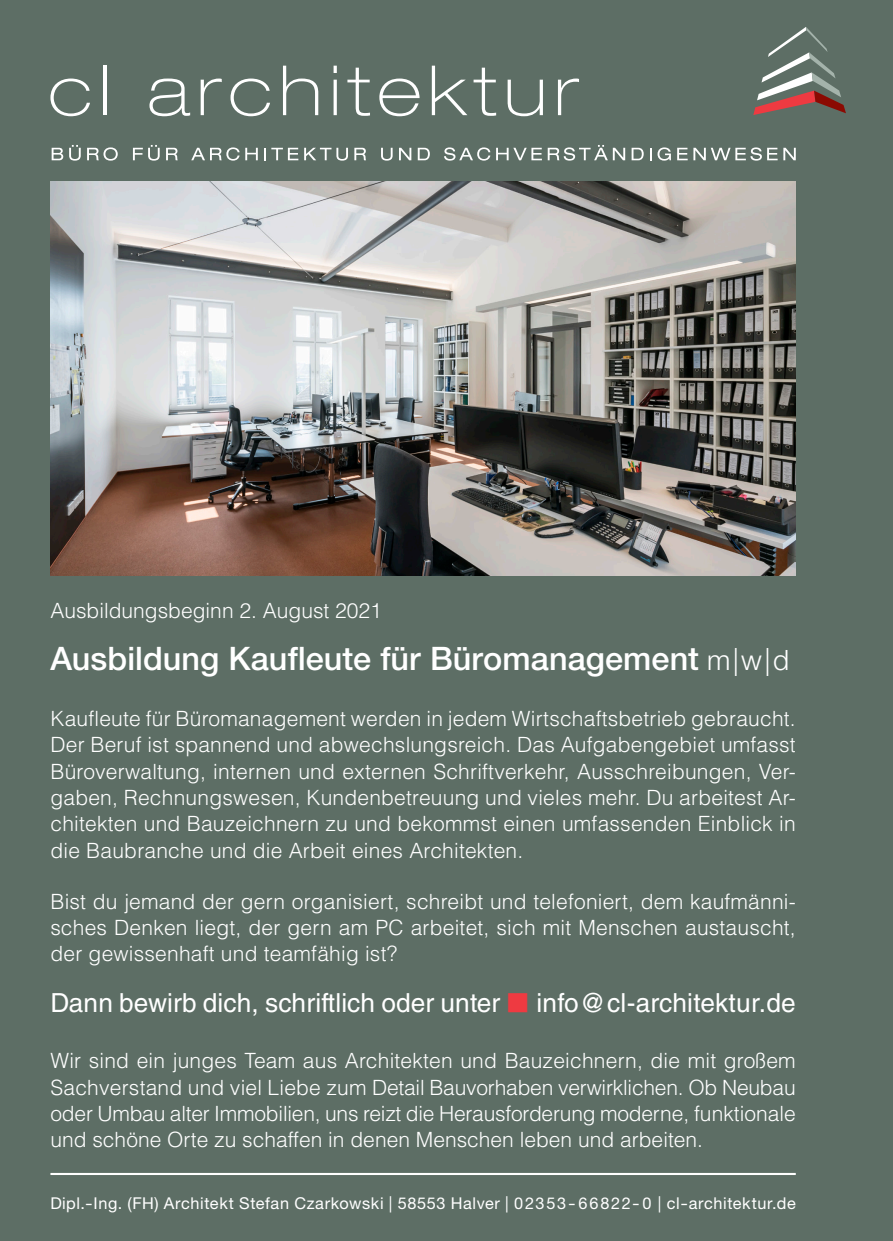
<style>
.page{position:relative;width:893px;height:1241px;background:#fff}
.page>*{position:absolute;margin:0;border:0;box-sizing:border-box;transform-origin:0 0}
.t1{font:500 32.38px "Helvetica Neue LT Std";letter-spacing:.005em;color:#fff}
.t2{font:26.25px "Helvetica LT Std";letter-spacing:.005em;color:#fff}
.t3{font:300 21px/26.2px "Helvetica LT Std";letter-spacing:.01em;color:#fff;text-align:justify}
.t4{font:16.28px "Helvetica Neue LT Std";letter-spacing:.04em;color:#fff}
.s1{font-weight:300;font-size:28px}
.s2{color:#ee3a41}
</style>
<div class="page">
<div style="left:0;top:0;width:893px;height:1240px;background:#5d6e65"></div>
<svg style="left:558px;top:78px;width:21px;height:37px"></svg>
<hr style="left:103px;top:66px;width:3px;height:49px;background:#fff">
<svg style="left:50px;top:78px;width:40px;height:38px"></svg>
<svg style="left:149px;top:78px;width:41px;height:38px"></svg>
<svg style="left:201px;top:78px;width:21px;height:37px"></svg>
<svg style="left:231px;top:78px;width:39px;height:38px"></svg>
<svg style="left:283px;top:66px;width:35px;height:49px"></svg>
<hr style="left:334px;top:80px;width:3px;height:35px;background:#fff">
<svg style="left:334px;top:66px;width:3px;height:7px"></svg>
<svg style="left:347px;top:68px;width:23px;height:48px"></svg>
<svg style="left:379px;top:78px;width:41px;height:38px"></svg>
<svg style="left:432px;top:66px;width:35px;height:49px"></svg>
<svg style="left:474px;top:68px;width:22px;height:48px"></svg>
<svg style="left:508px;top:80px;width:35px;height:36px"></svg>
<svg style="left:52px;top:148px;width:11px;height:12px"></svg>
<svg style="left:69px;top:145px;width:12px;height:16px"></svg>
<svg style="left:87px;top:147px;width:31px;height:14px"></svg>
<svg style="left:133px;top:145px;width:27px;height:16px"></svg>
<svg style="left:166px;top:148px;width:12px;height:12px"></svg>
<svg style="left:191px;top:147px;width:67px;height:14px"></svg>
<svg style="left:264px;top:148px;width:34px;height:12px"></svg>
<svg style="left:304px;top:148px;width:44px;height:13px"></svg>
<svg style="left:354px;top:148px;width:12px;height:12px"></svg>
<svg style="left:381px;top:148px;width:12px;height:13px"></svg>
<svg style="left:399px;top:148px;width:12px;height:12px"></svg>
<svg style="left:418px;top:148px;width:12px;height:12px"></svg>
<svg style="left:444px;top:147px;width:46px;height:14px"></svg>
<svg style="left:496px;top:148px;width:46px;height:12px"></svg>
<svg style="left:548px;top:145px;width:77px;height:16px"></svg>
<svg style="left:632px;top:148px;width:12px;height:12px"></svg>
<svg style="left:650px;top:148px;width:1px;height:12px"></svg>
<svg style="left:657px;top:147px;width:14px;height:14px"></svg>
<svg style="left:677px;top:147px;width:119px;height:14px"></svg>
<svg style="left:753px;top:27px;width:93px;height:88px"></svg>
<hr style="left:50px;top:1172px;width:746px;height:2px;background:#fff">
<img style="left:50px;top:181px;width:746px;height:394px">
<p class="t3" style="left:50px;top:597px;width:333px">Ausbildungsbeginn 2. August 2021</p>
<h1 class="t1" style="left:50px;top:639px;width:740px">Ausbildung Kaufleute für Büromanagement <span class="s1">m|w|d</span></h1>
<p class="t3" style="left:50px;top:705px;width:747px">Kaufleute für Büromanagement werden in jedem Wirtschaftsbetrieb gebraucht.<br>Der Beruf ist spannend und abwechslungsreich. Das Aufgabengebiet umfasst Büroverwaltung, internen und externen Schriftverkehr, Ausschreibungen, Ver&shy;gaben, Rechnungswesen, Kundenbetreuung und vieles mehr. Du arbeitest Ar&shy;chitekten und Bauzeichnern zu und bekommst einen umfassenden Einblick in die Baubranche und die Arbeit eines Architekten.</p>
<p class="t3" style="left:50px;top:887px;width:747px">Bist du jemand der gern organisiert, schreibt und telefoniert, dem kaufmänni&shy;sches Denken liegt, der gern am PC arbeitet, sich mit Menschen austauscht, der gewissenhaft und teamfähig ist?</p>
<p class="t2" style="left:50px;top:987px;width:747px">Dann bewirb dich, schriftlich oder unter <span class="s2">■</span> info@cl-architektur.de</p>
<p class="t3" style="left:50px;top:1047px;width:747px">Wir sind ein junges Team aus Architekten und Bauzeichnern, die mit großem Sachverstand und viel Liebe zum Detail Bauvorhaben verwirklichen. Ob Neubau oder Umbau alter Immobilien, uns reizt die Herausforderung moderne, funktionale und schöne Orte zu schaffen in denen Menschen leben und arbeiten.</p>
<p class="t4" style="left:50px;top:1193px;width:747px">Dipl.-Ing. (FH) Architekt Stefan Czarkowski | 58553 Halver | 02353-66822-0 | cl-architektur.de</p>
</div>
